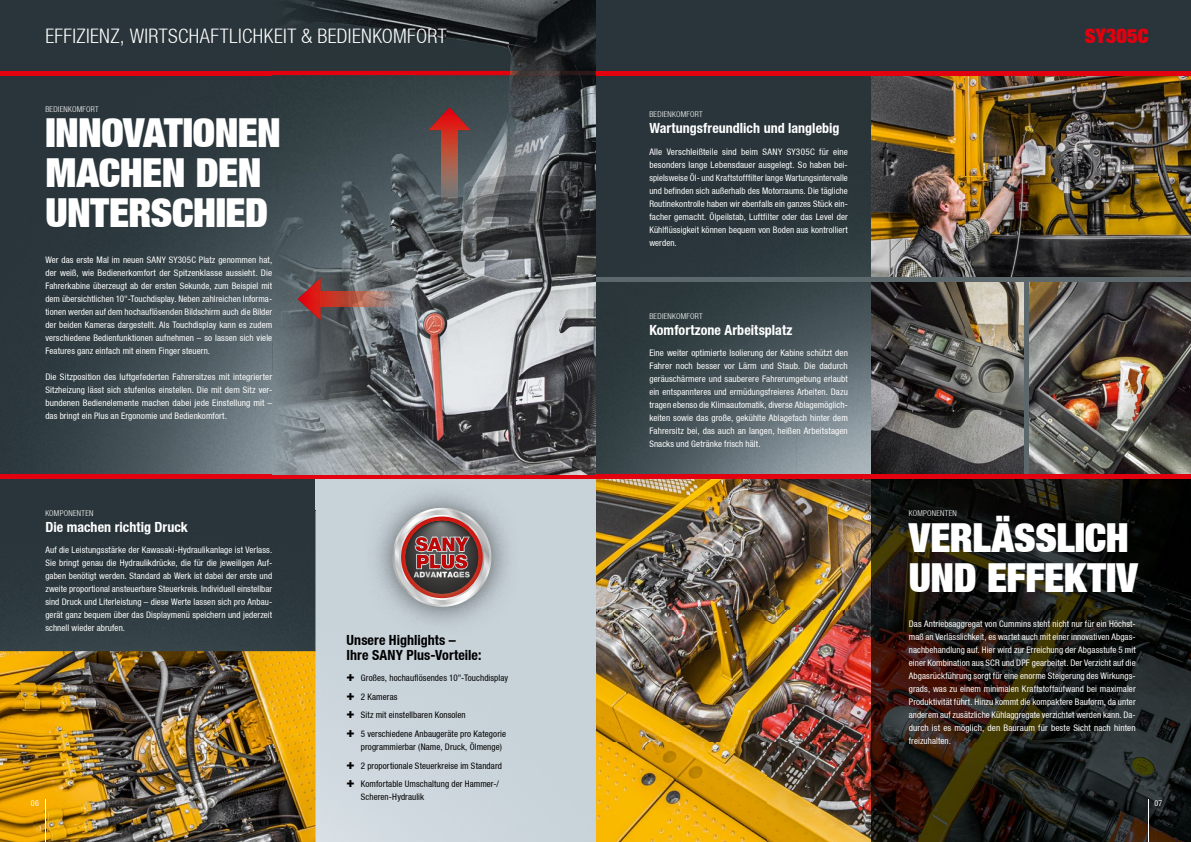
<style>
.page{position:relative;width:1191px;height:842px;background:#fff}
.page>*{position:absolute;margin:0;border:0;box-sizing:border-box;transform-origin:0 0}
.t1{font:900 40px/40px "Context Reprise Extra Black S Si Extra";letter-spacing:-.01em;color:#fff}
.t2{font:700 20px "Context Reprise Light Cond S Si";letter-spacing:.02em;color:#fff}
.t3{font:900 20px "Context Reprise Extra Black S Si Extra";letter-spacing:.005em;color:#e3000f}
.t4{font:700 condensed 14px "Context Reprise Condensed S Si";letter-spacing:.005em;color:#fff}
.t5{font:700 condensed 14px/15px "Context Reprise Condensed S Si";letter-spacing:.005em;color:#000}
.t6{font:9px/13px "Context Reprise Condensed S Si Condensed";letter-spacing:.01em;color:#fff;text-align:justify}
.t7{font:9px/18.7px "Context Reprise Condensed S Si Condensed";letter-spacing:.01em;color:#000}
.t8{font:700 8px "Context Reprise Light Cond S Si";letter-spacing:.03em;color:#fff}
.t9{font:8px "Context Reprise Condensed S Si Condensed";color:#fff}
.s1{font-family:"Context Reprise Extra Black S Si Extra";font-weight:900;font-size:13.5px}
</style>
<div class="page">
<img style="left:595px;top:479px;width:596px;height:363px">
<img style="left:595px;top:75px;width:276px;height:400px">
<svg style="left:272px;top:75px;width:323px;height:399px;background:#63676b"></svg>
<div style="left:0;top:0;width:1191px;height:71px;background:#29353a"></div>
<img style="left:0;top:75px;width:272px;height:266px">
<img style="left:0;top:341px;width:280px;height:134px">
<img style="left:280px;top:474px;width:315px;height:1px">
<div style="left:0;top:477px;width:595px;height:365px;background:#29353a"></div>
<div style="left:315px;top:475px;width:280px;height:367px;background:#c8d3d9"></div>
<img style="left:0;top:605px;width:315px;height:237px">
<img style="left:315px;top:511px;width:1px;height:132px">
<img style="left:315px;top:643px;width:35px;height:199px">
<div style="left:350px;top:814px;width:56px;height:28px;background:#d3dce1"></div>
<svg style="left:389px;top:508px;width:106px;height:102px;background:#9e8484"></svg>
<img style="left:871px;top:75px;width:320px;height:203px">
<img style="left:871px;top:282px;width:320px;height:193px">
<hr style="left:595px;top:278px;width:596px;height:4px;background:#5d686d">
<hr style="left:1024px;top:279px;width:4px;height:199px;background:#5d686d">
<hr style="left:0;top:475px;width:1191px;height:4px;background:#e3000f">
<hr style="left:542px;top:71px;width:649px;height:4px;background:#e3000f">
<hr style="left:0;top:71px;width:595px;height:4px;background:#e3000f">
<img style="left:272px;top:0;width:323px;height:75px">
<img style="left:321px;top:291px;width:82px;height:16px">
<img style="left:298px;top:278px;width:23px;height:42px">
<img style="left:441px;top:130px;width:16px;height:83px">
<img style="left:428px;top:107px;width:43px;height:23px">
<img style="left:349px;top:643px;width:14px;height:171px">
<hr style="left:1148px;top:799px;width:1px;height:43px;background:#fff">
<img style="left:33px;top:801px;width:25px;height:41px">
<hr style="left:45px;top:799px;width:1px;height:43px;background:#fff">
<h2 class="t2" style="left:45px;top:25px;width:403px">EFFIZIENZ, WIRTSCHAFTLICHKEIT &amp; BEDIENKOMFORT</h2>
<h2 class="t3" style="left:1084px;top:23px;width:65px">SY305C</h2>
<p class="t8" style="left:45px;top:105px;width:55px">BEDIENKOMFORT</p>
<h1 class="t1" style="left:45px;top:112px;width:237px">INNOVATIONEN<br>MACHEN DEN<br>UNTERSCHIED</h1>
<p class="t6" style="left:45px;top:253px;width:228px">Wer das erste Mal im neuen SANY SY305C Platz genommen hat, der weiß, wie Bedienerkomfort der Spitzenklasse aussieht. Die Fahrerkabine überzeugt ab der ersten Sekunde, zum Beispiel mit dem übersichtlichen 10"-Touchdisplay. Neben zahlreichen Informa&shy;tionen werden auf dem hochauflösenden Bildschirm auch die Bilder der beiden Kameras dargestellt. Als Touchdisplay kann es zudem verschiedene Bedienfunktionen aufnehmen – so lassen sich viele Features ganz einfach mit einem Finger steuern.</p>
<p class="t6" style="left:45px;top:370px;width:228px">Die Sitzposition des luftgefederten Fahrersitzes mit integrierter Sitzheizung lässt sich stufenlos einstellen. Die mit dem Sitz ver&shy;bundenen Bedienelemente machen dabei jede Einstellung mit – das bringt ein Plus an Ergonomie und Bedienkomfort.</p>
<p class="t8" style="left:649px;top:110px;width:55px">BEDIENKOMFORT</p>
<h3 class="t4" style="left:649px;top:119px;width:192px">Wartungsfreundlich und langlebig</h3>
<p class="t6" style="left:649px;top:145px;width:200px">Alle Verschleißteile sind beim SANY SY305C für eine besonders lange Lebensdauer ausgelegt. So haben bei&shy;spielsweise Öl- und Kraftstofffilter lange Wartungsintervalle und befinden sich außerhalb des Motorraums. Die tägliche Routinekontrolle haben wir ebenfalls ein ganzes Stück ein&shy;facher gemacht. Ölpeilstab, Luftfilter oder das Level der Kühlflüssigkeit können bequem von Boden aus kontrolliert werden.</p>
<p class="t8" style="left:649px;top:311px;width:55px">BEDIENKOMFORT</p>
<h3 class="t4" style="left:649px;top:322px;width:145px">Komfortzone Arbeitsplatz</h3>
<p class="t6" style="left:649px;top:346px;width:200px">Eine weiter optimierte Isolierung der Kabine schützt den Fahrer noch besser vor Lärm und Staub. Die dadurch geräuschärmere und sauberere Fahrerumgebung erlaubt ein entspannteres und ermüdungsfreieres Arbeiten. Dazu tragen ebenso die Klimaautomatik, diverse Ablagemöglich&shy;keiten sowie das große, gekühlte Ablagefach hinter dem Fahrersitz bei, das auch an langen, heißen Arbeitstagen Snacks und Getränke frisch hält.</p>
<p class="t8" style="left:45px;top:508px;width:50px">KOMPONENTEN</p>
<h3 class="t4" style="left:45px;top:519px;width:144px">Die machen richtig Druck</h3>
<p class="t6" style="left:45px;top:543px;width:228px">Auf die Leistungsstärke der Kawasaki-Hydraulikanlage ist Verlass.<br>Sie bringt genau die Hydraulikdrücke, die für die jeweiligen Auf&shy;gaben benötigt werden. Standard ab Werk ist dabei der erste und zweite proportional ansteuerbare Steuerkreis. Individuell einstellbar sind Druck und Literleistung – diese Werte lassen sich pro Anbau&shy;gerät ganz bequem über das Displaymenü speichern und jederzeit schnell wieder abrufen.</p>
<p class="t8" style="left:909px;top:509px;width:50px">KOMPONENTEN</p>
<h1 class="t1" style="left:909px;top:516px;width:231px">VERLÄSSLICH<br>UND EFFEKTIV</h1>
<p class="t6" style="left:909px;top:617px;width:228px">Das Antriebsaggregat von Cummins steht nicht nur für ein Höchst&shy;maß an Verlässlichkeit, es wartet auch mit einer innovativen Abgas&shy;nachbehandlung auf. Hier wird zur Erreichung der Abgasstufe 5 mit einer Kombination aus SCR und DPF gearbeitet. Der Verzicht auf die Abgasrückführung sorgt für eine enorme Steigerung des Wirkungs&shy;grads, was zu einem minimalen Kraftstoffaufwand bei maximaler Produktivität führt. Hinzu kommt die kompaktere Bauform, da unter anderem auf zusätzliche Kühlaggregate verzichtet werden kann. Da&shy;durch ist es möglich, den Bauraum für beste Sicht nach hinten freizuhalten.</p>
<h3 class="t5" style="left:347px;top:632px;width:136px">Unsere Highlights –<br>Ihre SANY Plus-Vorteile:</h3>
<p class="t7" style="left:347px;top:668px;width:163px"><span class="s1">+</span> Großes, hochauflösendes 10"-Touchdisplay <span class="s1">+</span> 2 Kameras<br><span class="s1">+</span> Sitz mit einstellbaren Konsolen<br><span class="s1">+</span> 5 verschiedene Anbaugeräte pro Kategorie</p>
<p class="t7" style="left:347px;top:737px;width:157px;text-align:justify;text-indent:14px">programmierbar (Name, Druck, Ölmenge) <span class="s1">+</span> 2 proportionale Steuerkreise im Standard <span class="s1">+</span> Komfortable Umschaltung der Hammer-/</p>
<p class="t7" style="left:361px;top:788px;width:65px">Scheren-Hydraulik</p>
<p class="t9" style="left:31px;top:798px;width:10px">06</p>
<p class="t9" style="left:1154px;top:798px;width:9px">07</p>
</div>
